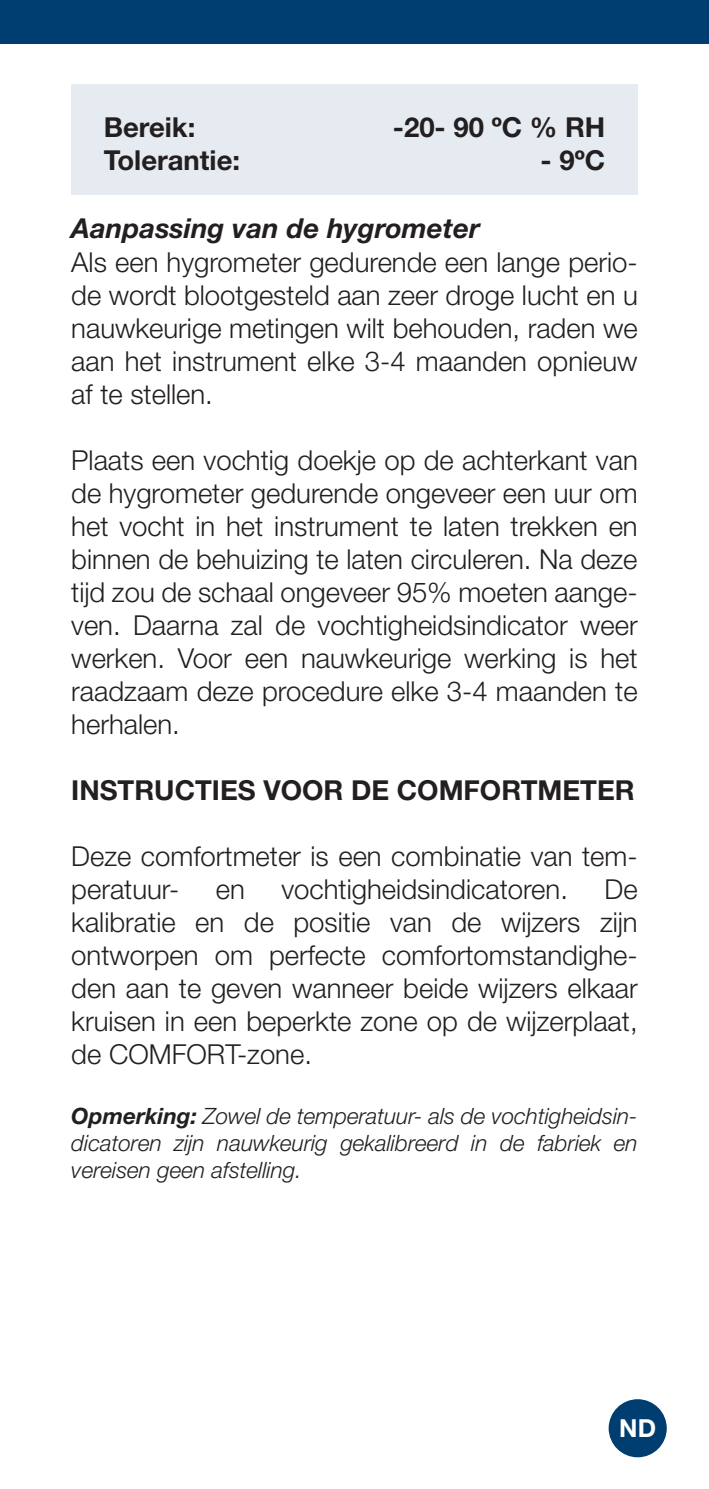
<style>
.page{position:relative;width:709px;height:1489px;background:#fff}
.page>*{position:absolute;margin:0;border:0;box-sizing:border-box;transform-origin:0 0}
.t1{font:300 27.5px/33px "Helvetica Neue LT Pro";color:#231f20;text-align:justify}
.t2{font:700 27.5px "Helvetica Neue LT Pro";color:#231f20}
.t3{font:italic 700 27.5px "Helvetica Neue LT Pro";color:#231f20}
.t4{font:700 24.75px "Helvetica Neue LT Pro";color:#fff}
.t5{font:italic 300 22.5px/27px "Helvetica Neue LT Pro";color:#231f20;text-align:justify}
.s1{font-weight:700}
</style>
<div class="page">
<div style="left:71px;top:84px;width:566px;height:111px;background:#e6ebf1"></div>
<div style="left:0;top:0;width:709px;height:43px;background:#003d71"></div>
<div style="left:608px;top:1398px;width:58px;height:59px;background:#003d71;border-radius:50%"></div>
<p class="t2" style="left:104px;top:111px;width:93px">Bereik:</p>
<p class="t2" style="left:393px;top:111px;width:214px">-20- 90 ºC % RH</p>
<p class="t2" style="left:104px;top:144px;width:138px">Tolerantie:</p>
<p class="t2" style="left:540px;top:144px;width:66px">- 9ºC</p>
<p class="t3" style="left:71px;top:212px;width:410px">Aanpassing van de hygrometer</p>
<p class="t1" style="left:71px;top:245px;width:568px">Als een hygrometer gedurende een lange perio&shy;de wordt blootgesteld aan zeer droge lucht en u nauwkeurige metingen wilt behouden, raden we aan het instrument elke 3-4 maanden opnieuw af te stellen.</p>
<p class="t1" style="left:71px;top:443px;width:568px">Plaats een vochtig doekje op de achterkant van de hygrometer gedurende ongeveer een uur om het vocht in het instrument te laten trekken en binnen de behuizing te laten circuleren. Na deze tĳd zou de schaal ongeveer 95% moeten aange&shy;ven. Daarna zal de vochtigheidsindicator weer werken. Voor een nauwkeurige werking is het raadzaam deze procedure elke 3-4 maanden te herhalen.</p>
<p class="t2" style="left:71px;top:773px;width:565px">INSTRUCTIES VOOR DE COMFORTMETER</p>
<p class="t1" style="left:71px;top:839px;width:568px">Deze comfortmeter is een combinatie van tem&shy;peratuur-</p>
<p class="t1" style="left:71px;top:872px;width:568px;text-indent:533px">De kalibratie en de positie van de wĳzers zĳn ontworpen om perfecte comfortomstandighe&shy;den aan te geven wanneer beide wĳzers elkaar kruisen in een beperkte zone op de wĳzerplaat, de COMFORT-zone.</p>
<p class="t1" style="left:216px;top:872px;width:31px">en</p>
<p class="t1" style="left:281px;top:872px;width:288px">vochtigheidsindicatoren.</p>
<p class="t5" style="left:71px;top:1101px;width:568px"><span class="s1">Opmerking:</span> Zowel de temperatuur- als de vochtigheidsin&shy;dicatoren zĳn nauwkeurig gekalibreerd in de fabriek en vereisen geen afstelling.</p>
<p class="t4" style="left:619px;top:1412px;width:38px">ND</p>
</div>
